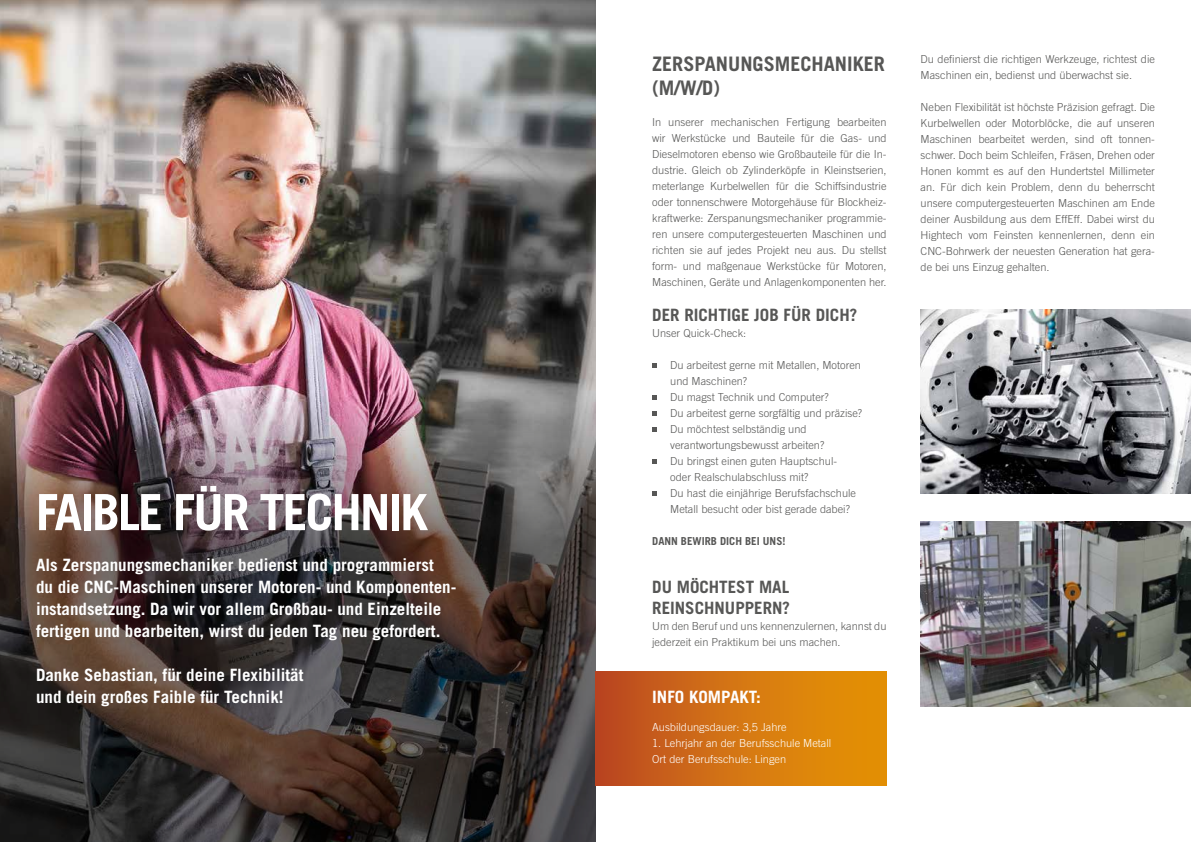
<style>
.page{position:relative;width:1191px;height:842px;background:#fff}
.page>*{position:absolute;margin:0;border:0;box-sizing:border-box;transform-origin:0 0}
.t1{font:700 50px "Trade Gothic";letter-spacing:-.04em;color:#fff}
.t2{font:700 20px/24px "Trade Gothic";color:#575756}
.t3{font:700 17px/22px "Trade Gothic";color:#fff}
.t4{font:700 17px/20.4px "Trade Gothic";color:#575756}
.t5{font:300 11px/16px "Trade Gothic";color:#575756}
.t6{font:300 11px/16px "Trade Gothic";color:#fff}
.t7{font:700 11px "Trade Gothic";color:#575756}
</style>
<div class="page">
<img style="left:0;top:0;width:595px;height:336px">
<img style="left:0;top:336px;width:595px;height:506px">
<img style="left:920px;top:522px;width:271px;height:184px">
<img style="left:920px;top:309px;width:271px;height:184px">
<div style="left:595px;top:672px;width:291px;height:113px;background:linear-gradient(to right,#bd4b22,#e89903)"></div>
<svg style="left:652px;top:363px;width:4px;height:4px"></svg>
<svg style="left:652px;top:395px;width:4px;height:4px"></svg>
<svg style="left:652px;top:411px;width:4px;height:4px"></svg>
<svg style="left:652px;top:427px;width:4px;height:4px"></svg>
<svg style="left:652px;top:459px;width:4px;height:4px"></svg>
<svg style="left:652px;top:491px;width:4px;height:4px"></svg>
<h1 class="t1" style="left:36px;top:482px;width:393px">FAIBLE FÜR TECHNIK</h1>
<h3 class="t3" style="left:36px;top:554px;width:420px">Als Zerspanungsmechaniker bedienst und programmierst du die CNC-Maschinen unserer Motoren- und Komponenten&shy;instandsetzung. Da wir vor allem Großbau- und Einzelteile fertigen und bearbeiten, wirst du jeden Tag neu gefordert.</h3>
<h3 class="t3" style="left:36px;top:664px;width:269px">Danke Sebastian, für deine Flexibilität und dein großes Faible für Technik!</h3>
<h2 class="t2" style="left:652px;top:52px;width:234px">ZERSPANUNGSMECHANIKER (M/W/D)</h2>
<p class="t5" style="left:652px;top:113px;width:236px;text-align:justify">In unserer mechanischen Fertigung bearbeiten wir Werkstücke und Bauteile für die Gas- und Dieselmotoren ebenso wie Großbauteile für die In&shy;dustrie. Gleich ob Zylinderköpfe in Kleinstserien, meterlange Kurbelwellen für die Schiffsindustrie oder tonnenschwere Motorgehäuse für Blockheiz&shy;kraftwerke: Zerspanungsmechaniker programmie&shy;ren unsere computergesteuerten Maschinen und richten sie auf jedes Projekt neu aus. Du stellst form- und maßgenaue Werkstücke für Motoren, Maschinen, Geräte und Anlagenkomponenten her.</p>
<h3 class="t4" style="left:652px;top:305px;width:207px">DER RICHTIGE JOB FÜR DICH?</h3>
<p class="t5" style="left:652px;top:325px;width:96px">Unser Quick-Check:</p>
<p class="t5" style="left:670px;top:357px;width:193px">Du arbeitest gerne mit Metallen, Motoren und Maschinen?<br>Du magst Technik und Computer?<br>Du arbeitest gerne sorgfältig und präzise?<br>Du möchtest selbständig und verantwortungsbewusst arbeiten?<br>Du bringst einen guten Hauptschul-<br>oder Realschulabschluss mit?<br>Du hast die einjährige Berufsfachschule Metall besucht oder bist gerade dabei?</p>
<p class="t7" style="left:652px;top:535px;width:135px">DANN BEWIRB DICH BEI UNS!</p>
<h3 class="t4" style="left:652px;top:577px;width:139px">DU MÖCHTEST MAL<br>REINSCHNUPPERN?</h3>
<p class="t5" style="left:652px;top:617px;width:236px">Um den Beruf und uns kennenzulernen, kannst du jederzeit ein Praktikum bei uns machen.</p>
<h3 class="t3" style="left:652px;top:685px;width:110px">INFO KOMPAKT:</h3>
<p class="t6" style="left:652px;top:718px;width:136px">Ausbildungsdauer: 3,5 Jahre</p>
<p class="t6" style="left:652px;top:734px;width:181px">1. Lehrjahr an der Berufsschule Metall<br>Ort der Berufsschule: Lingen</p>
<p class="t5" style="left:920px;top:51px;width:236px">Du definierst die richtigen Werkzeuge, richtest die<br>Maschinen ein, bedienst und überwachst sie.</p>
<p class="t5" style="left:920px;top:99px;width:236px;text-align:justify">Neben Flexibilität ist höchste Präzision gefragt. Die Kurbelwellen oder Motorblöcke, die auf unseren Maschinen bearbeitet werden, sind oft tonnen&shy;schwer. Doch beim Schleifen, Fräsen, Drehen oder Honen kommt es auf den Hundertstel Millimeter an. Für dich kein Problem, denn du beherrscht unsere computergesteuerten Maschinen am Ende deiner Ausbildung aus dem EffEff. Dabei wirst du Hightech vom Feinsten kennenlernen, denn ein CNC-Bohrwerk der neuesten Generation hat gera&shy;de bei uns Einzug gehalten.</p>
</div>
